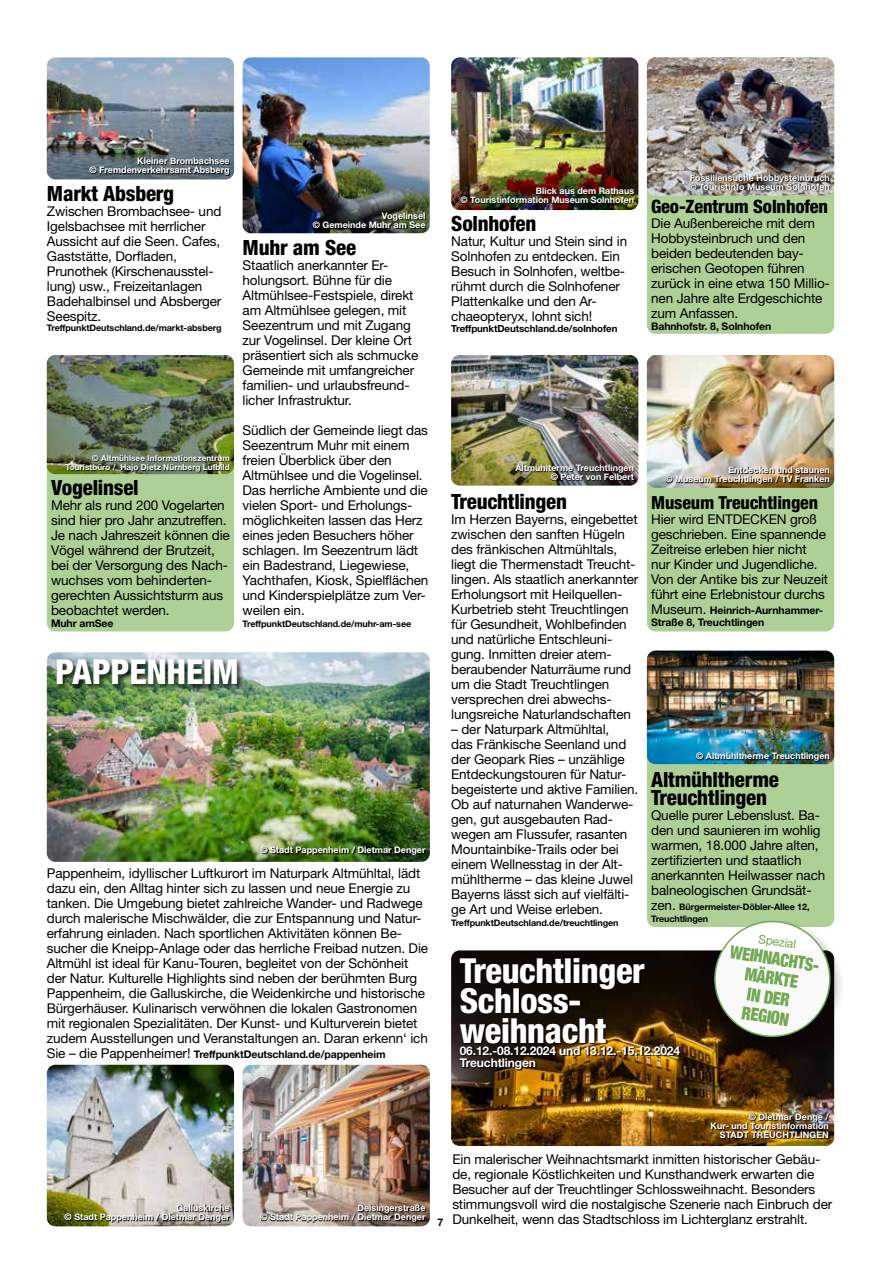
<style>
.page{position:relative;width:881px;height:1263px;background:#fff}
.page>*{position:absolute;margin:0;border:0;box-sizing:border-box;transform-origin:0 0}
.t1{font:800 condensed 34.5px/30px "Helvetica Neue LT";letter-spacing:-.01em;color:#fff}
.t2{font:800 condensed 21px/18px "Helvetica Neue LT";letter-spacing:-.01em;color:#000}
.t3{font:800 condensed 18.45px "Helvetica Neue LT";letter-spacing:-.01em;color:#000}
.t4{font:900 condensed 18px/19.5px "Helvetica Neue";color:#71a853;text-align:center;scale:.9 1}
.t5{font:800 condensed 18px "Helvetica Neue LT";letter-spacing:-.01em;color:#000}
.t6{font:13.5px/15px "Helvetica Neue LT";letter-spacing:-.01em;color:#000}
.t7{font:700 12px/12px "Helvetica Neue LT";letter-spacing:-.01em;color:#fff}
.t8{font:12px "Helvetica Neue LT";color:#71a853}
.t9{font:700 10.5px/12px "Helvetica Neue LT";letter-spacing:-.01em;color:#000}
.t10{font:700 9.75px "Helvetica Neue LT";letter-spacing:-.01em;color:#000}
.t11{font:700 9px/9px "Helvetica Neue LT";color:#fff;text-align:right}
.t12{font:700 9px/12px "Helvetica Neue LT";letter-spacing:-.01em;color:#000}
.t13{font:700 8.25px/9px "Helvetica Neue LT";color:#fff;text-align:right}
.s1{font-weight:400;font-size:13.5px}
</style>
<div class="page">
<div style="left:646px;top:651px;width:187px;height:276px;background:#aed097;border-radius:9px"></div>
<img style="left:646px;top:651px;width:187px;height:113px">
<svg style="left:696px;top:752px;width:133px;height:9px"></svg>
<div style="left:47px;top:355px;width:187px;height:276px;background:#aed097;border-radius:9px"></div>
<img style="left:47px;top:355px;width:187px;height:119px">
<svg style="left:65px;top:455px;width:165px;height:18px;background:#4e5a3e"></svg>
<img style="left:47px;top:1065px;width:187px;height:161px">
<img style="left:242px;top:1065px;width:187px;height:161px">
<img style="left:47px;top:652px;width:382px;height:210px">
<svg style="left:260px;top:1204px;width:166px;height:18px;background:#7c6c63"></svg>
<svg style="left:65px;top:1204px;width:165px;height:18px;background:#8c896f"></svg>
<svg style="left:260px;top:846px;width:166px;height:9px"></svg>
<div style="left:55px;top:658px;width:189px;height:34px;background:#000;opacity:.75"></div>
<img style="left:242px;top:57px;width:187px;height:176px">
<svg style="left:312px;top:212px;width:114px;height:17px;background:#232821"></svg>
<img style="left:47px;top:57px;width:187px;height:122px">
<svg style="left:90px;top:157px;width:140px;height:18px;background:#445056"></svg>
<img style="left:451px;top:57px;width:187px;height:153px">
<img style="left:460px;top:187px;width:174px;height:17px">
<img style="left:451px;top:950px;width:382px;height:196px">
<svg style="left:459px;top:957px;width:222px;height:113px;background:#231706"></svg>
<img style="left:710px;top:1113px;width:119px;height:25px">
<div style="left:711px;top:918px;width:134px;height:134px;background:#000;opacity:.25"></div>
<div style="left:714px;top:921px;width:115px;height:115px;background:#fff;border-radius:50%"></div>
<div style="left:713px;top:921px;width:117px;height:116px;border:2px solid #71a853;border-radius:50%"></div>
<img style="left:451px;top:355px;width:187px;height:131px">
<svg style="left:515px;top:464px;width:119px;height:16px;background:#484435"></svg>
<div style="left:646px;top:355px;width:187px;height:276px;background:#aed097;border-radius:9px"></div>
<img style="left:646px;top:355px;width:187px;height:133px">
<img style="left:665px;top:466px;width:164px;height:18px">
<div style="left:646px;top:57px;width:187px;height:277px;background:#aed097;border-radius:9px"></div>
<img style="left:646px;top:57px;width:187px;height:139px">
<svg style="left:689px;top:174px;width:140px;height:16px;background:#5c5551"></svg>
<p class="t11" style="left:89px;top:156px;width:142px">Kleiner Brombachsee<br>© Fremdenverkehrsamt Absberg</p>
<h2 class="t2" style="left:47px;top:184px;width:129px">Markt Absberg</h2>
<p class="t6" style="left:47px;top:203px;width:176px">Zwischen Brombachsee- und<br>Igelsbachsee mit herrlicher<br>Aussicht auf die Seen. Cafes,<br>Gaststätte, Dorfladen,<br>Prunothek (Kirschenausstel&shy;lung) usw., Freizeitanlagen<br>Badehalbinsel und Absberger<br>Seespitz.</p>
<p class="t12" style="left:47px;top:322px;width:176px">TreffpunktDeutschland.de/markt-absberg</p>
<p class="t13" style="left:66px;top:453px;width:166px">© Altmühlsee Informationszentrum<br>Touristbüro / Hajo Dietz Nürnberg Lufbild</p>
<h2 class="t2" style="left:51px;top:479px;width:89px">Vogelinsel</h2>
<p class="t6" style="left:51px;top:498px;width:180px">Mehr als rund 200 Vogelarten sind hier pro Jahr anzutreffen.<br>Je nach Jahreszeit können die<br>Vögel während der Brutzeit, bei der Versorgung des Nach&shy;wuchses vom behinderten&shy;gerechten Aussichtsturm aus beobachtet werden.</p>
<p class="t9" style="left:51px;top:617px;width:64px">Muhr amSee</p>
<p class="t11" style="left:313px;top:211px;width:114px">Vogelinsel<br>© Gemeinde Muhr am See</p>
<h2 class="t2" style="left:242px;top:238px;width:115px">Muhr am See</h2>
<p class="t6" style="left:242px;top:258px;width:177px">Staatlich anerkannter Er&shy;holungsort. Bühne für die<br>Altmühlsee-Festspiele, direkt am Altmühlsee gelegen, mit<br>Seezentrum und mit Zugang zur Vogelinsel. Der kleine Ort präsentiert sich als schmucke<br>Gemeinde mit umfangreicher familien- und urlaubsfreund&shy;licher Infrastruktur.</p>
<p class="t6" style="left:242px;top:423px;width:187px">Südlich der Gemeinde liegt das<br>Seezentrum Muhr mit einem freien Überblick über den<br>Altmühlsee und die Vogelinsel.<br>Das herrliche Ambiente und die vielen Sport- und Erholungs&shy;möglichkeiten lassen das Herz eines jeden Besuchers höher schlagen. Im Seezentrum lädt ein Badestrand, Liegewiese,<br>Yachthafen, Kiosk, Spielflächen und Kinderspielplätze zum Ver&shy;weilen ein.</p>
<p class="t12" style="left:242px;top:618px;width:170px">TreffpunktDeutschland.de/muhr-am-see</p>
<h1 class="t1" style="left:55px;top:656px;width:185px">PAPPENHEIM</h1>
<p class="t11" style="left:260px;top:845px;width:167px">© Stadt Pappenheim / Dietmar Denger</p>
<p class="t6" style="left:47px;top:866px;width:382px">Pappenheim, idyllischer Luftkurort im Naturpark Altmühltal, lädt dazu ein, den Alltag hinter sich zu lassen und neue Energie zu tanken. Die Umgebung bietet zahlreiche Wander- und Radwege durch malerische Mischwälder, die zur Entspannung und Natur&shy;erfahrung einladen. Nach sportlichen Aktivitäten können Be&shy;sucher die Kneipp-Anlage oder das herrliche Freibad nutzen. Die Altmühl ist ideal für Kanu-Touren, begleitet von der Schönheit der Natur. Kulturelle Highlights sind neben der berühmten Burg Pappenheim, die Galluskirche, die Weidenkirche und historische Bürgerhäuser. Kulinarisch verwöhnen die lokalen Gastronomen mit regionalen Spezialitäten. Der Kunst- und Kulturverein bietet zudem Ausstellungen und Veranstaltungen an. Daran erkenn‘ ich</p>
<p class="t9" style="left:47px;top:1048px;width:340px"><span class="s1">Sie – die Pappenheimer!</span> TreffpunktDeutschland.de/pappenheim</p>
<p class="t11" style="left:460px;top:186px;width:175px">Blick aus dem Rathaus<br>© Touristinformation Museum Solnhofen</p>
<h2 class="t2" style="left:451px;top:214px;width:87px">Solnhofen</h2>
<p class="t6" style="left:451px;top:233px;width:177px">Natur, Kultur und Stein sind in<br>Solnhofen zu entdecken. Ein<br>Besuch in Solnhofen, weltbe&shy;rühmt durch die Solnhofener<br>Plattenkalke und den Ar&shy;chaeopteryx, lohnt sich!</p>
<p class="t10" style="left:451px;top:322px;width:168px">TreffpunktDeutschland.de/solnhofen</p>
<p class="t11" style="left:689px;top:173px;width:142px;text-align:left">Fossiliensuche Hobbysteinbruch © Touristinfo Museum Solnhofen</p>
<h3 class="t3" style="left:651px;top:195px;width:178px">Geo-Zentrum Solnhofen</h3>
<p class="t6" style="left:651px;top:215px;width:180px">Die Außenbereiche mit dem<br>Hobbysteinbruch und den beiden bedeutenden bay&shy;erischen Geotopen führen zurück in eine etwa 150 Millio&shy;nen Jahre alte Erdgeschichte zum Anfassen.</p>
<p class="t9" style="left:651px;top:320px;width:122px">Bahnhofstr. 8, Solnhofen</p>
<p class="t11" style="left:515px;top:463px;width:120px">Altmühlterme Treuchtlingen © Peter von Felbert</p>
<h2 class="t2" style="left:451px;top:492px;width:117px">Treuchtlingen</h2>
<p class="t6" style="left:451px;top:512px;width:189px">Im Herzen Bayerns, eingebettet zwischen den sanften Hügeln des fränkischen Altmühltals, liegt die Thermenstadt Treucht&shy;lingen. Als staatlich anerkannter<br>Erholungsort mit Heilquellen-<br>Kurbetrieb steht Treuchtlingen für Gesundheit, Wohlbefinden und natürliche Entschleuni&shy;gung. Inmitten dreier atem&shy;beraubender Naturräume rund um die Stadt Treuchtlingen versprechen drei abwechs&shy;lungsreiche Naturlandschaften</p>
<p class="t6" style="left:451px;top:722px;width:189px">– der Naturpark Altmühltal,<br>das Fränkische Seenland und der Geopark Ries – unzählige<br>Entdeckungstouren für Natur&shy;begeisterte und aktive Familien.<br>Ob auf naturnahen Wanderwe&shy;gen, gut ausgebauten Rad&shy;wegen am Flussufer, rasanten<br>Mountainbike-Trails oder bei einem Wellnesstag in der Alt&shy;mühltherme – das kleine Juwel<br>Bayerns lässt sich auf vielfälti&shy;ge Art und Weise erleben.</p>
<p class="t12" style="left:451px;top:916px;width:169px">TreffpunktDeutschland.de/treuchtlingen</p>
<p class="t11" style="left:665px;top:465px;width:166px">Entdecken und staunen<br>© Museum Treuchtlingen / TV Franken</p>
<h3 class="t5" style="left:651px;top:492px;width:168px">Museum Treuchtlingen</h3>
<p class="t6" style="left:651px;top:512px;width:178px">Hier wird ENTDECKEN groß geschrieben. Eine spannende<br>Zeitreise erleben hier nicht nur Kinder und Jugendliche.<br>Von der Antike bis zur Neuzeit führt eine Erlebnistour durchs</p>
<p class="t9" style="left:651px;top:604px;width:173px"><span class="s1">Museum.</span> Heinrich-Aurnhammer-<br>Straße 8, Treuchtlingen</p>
<p class="t11" style="left:695px;top:751px;width:135px">© Altmühltherme Treuchtlingen</p>
<h2 class="t2" style="left:651px;top:770px;width:129px">Altmühltherme<br>Treuchtlingen</h2>
<p class="t6" style="left:651px;top:807px;width:176px">Quelle purer Lebenslust. Ba&shy;den und saunieren im wohlig warmen, 18.000 Jahre alten, zertifizierten und staatlich anerkannten Heilwasser nach balneologischen Grundsät-</p>
<p class="t12" style="left:651px;top:900px;width:160px"><span class="s1">zen.</span> Bürgermeister-Döbler-Allee 12,<br>Treuchtlingen</p>
<h1 class="t1" style="left:459px;top:955px;width:187px">Treuchtlinger<br>Schloss&shy;weihnacht</h1>
<p class="t7" style="left:459px;top:1044px;width:222px">06.12.-08.12.2024 und 13.12.-15.12.2024<br>Treuchtlingen</p>
<p class="t8" style="left:759px;top:931px;width:40px;rotate:9deg">Spezial</p>
<h3 class="t4" style="left:731px;top:941px;width:105px;rotate:9deg">WEIHNACHTS-<br>MÄRKTE<br>IN DER<br>REGION</h3>
<p class="t11" style="left:65px;top:1203px;width:167px">Galluskirche<br>© Stadt Pappenheim / Dietmar Denger</p>
<p class="t11" style="left:260px;top:1203px;width:167px">Deisingerstraße<br>© Stadt Pappenheim / Dietmar Denger</p>
<p class="t9" style="left:437px;top:1216px;width:7px">7</p>
<p class="t11" style="left:710px;top:1112px;width:120px">© Dietmar Denge /<br>Kur- und Touristinformation<br>STADT TREUCHTLINGEN</p>
<p class="t6" style="left:452px;top:1151px;width:381px">Ein malerischer Weihnachtsmarkt inmitten historischer Gebäu&shy;de, regionale Köstlichkeiten und Kunsthandwerk erwarten die Besucher auf der Treuchtlinger Schlossweihnacht. Besonders stimmungsvoll wird die nostalgische Szenerie nach Einbruch der Dunkelheit, wenn das Stadtschloss im Lichterglanz erstrahlt.</p>
</div>
